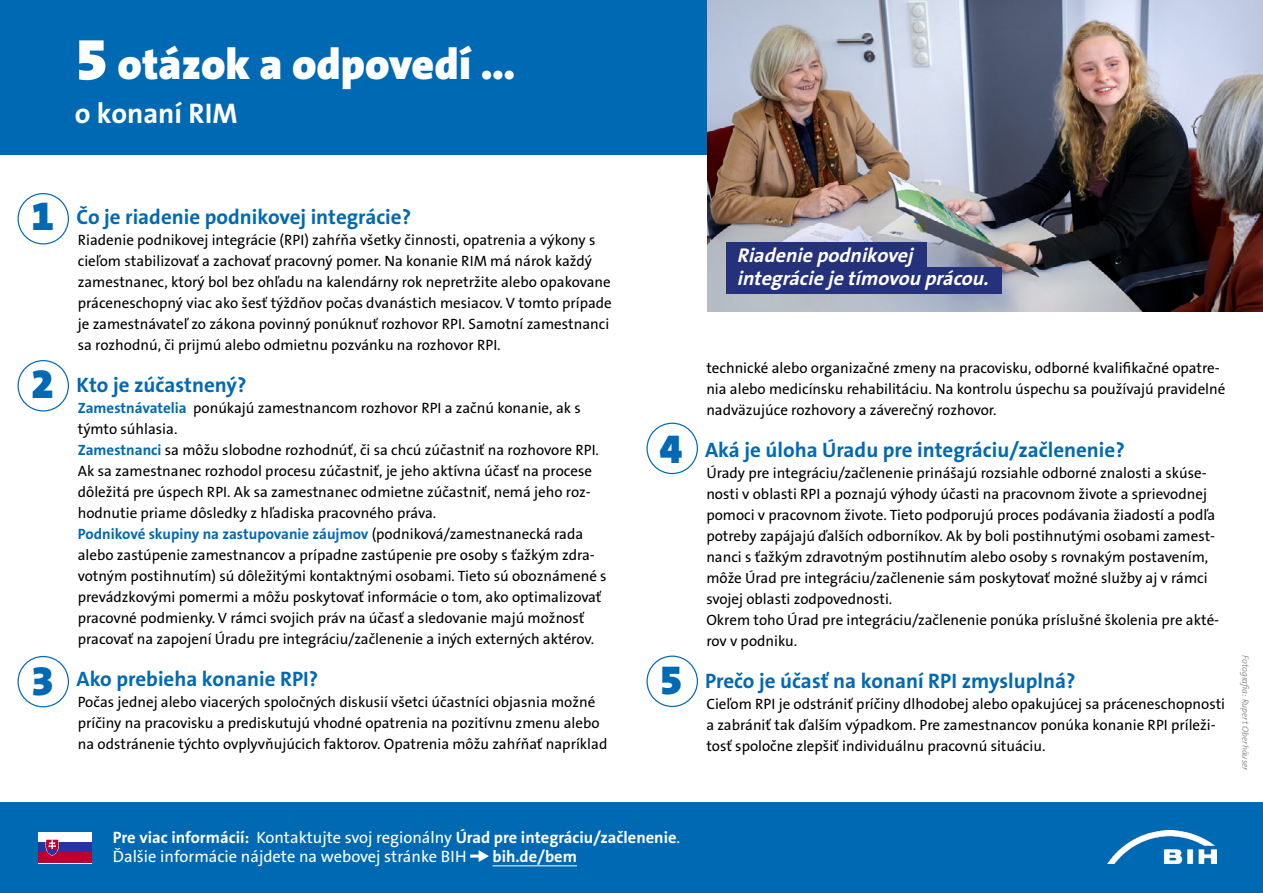
<style>
.page{position:relative;width:1263px;height:893px;background:#fff}
.page>*{position:absolute;margin:0;border:0;box-sizing:border-box;transform-origin:0 0}
.BIH_H2{font:900 43.5px "The Sans B W9";color:#fff}
.BIH_H2-2{font:700 28.5px "The Sans B W7";color:#fff}
.BIH_H3{font:700 21px "The Sans B W7";color:#0069b4}
.t1{font:italic 700 19.95px/23.9px "The Sans B W7";color:#fff}
.t2{font:700 16.5px "The Sans B W7";color:#fff}
.t3{font:16.5px "The Sans B W5 Plain";color:#fff}
.BIH_P{font:15px/21px "The Sans B W5 Plain";color:#000}
.t4{font:italic 300 9px "The Sans B W4";color:#878787}
.s1{font-size:60px}
.s2{font-family:"The Sans B W9";font-weight:900;font-size:42px}
.s3{font-family:"The Sans B W7";font-weight:700;color:#0069b4}
.s4{font-family:"The Sans B W5 Plain";font-weight:400}
</style>
<div class="page">
<div style="left:0;top:802px;width:1263px;height:91px;background:#0069b4"></div>
<img style="left:1108px;top:830px;width:108px;height:33px">
<div style="left:0;top:0;width:1263px;height:154px;background:#0069b4"></div>
<hr style="left:492px;top:865px;width:85px;height:1px;background:#fff">
<svg style="left:470px;top:850px;width:19px;height:12px"></svg>
<img style="left:707px;top:0;width:556px;height:311px">
<div style="left:646px;top:656px;width:52px;height:51px;border:1px solid #0069b4;border-radius:50%"></div>
<div style="left:646px;top:423px;width:52px;height:51px;border:1px solid #0069b4;border-radius:50%"></div>
<div style="left:18px;top:656px;width:51px;height:51px;border:1px solid #0069b4;border-radius:50%"></div>
<div style="left:18px;top:360px;width:51px;height:51px;border:1px solid #0069b4;border-radius:50%"></div>
<div style="left:18px;top:193px;width:51px;height:51px;border:1px solid #0069b4;border-radius:50%"></div>
<div style="left:726px;top:242px;width:201px;height:27px;background:#25317a"></div>
<div style="left:726px;top:267px;width:275px;height:27px;background:#25317a"></div>
<div style="left:38px;top:832px;width:53px;height:31px;background:#fff"></div>
<div style="left:38px;top:842px;width:53px;height:21px;background:#2633a3"></div>
<div style="left:38px;top:853px;width:53px;height:10px;background:#bd0030"></div>
<svg style="left:45px;top:839px;width:14px;height:17px"></svg>
<h2 class="BIH_H2" style="left:75px;top:37px;width:442px"><span class="s1">5</span> otázok a odpovedí …</h2>
<h2 class="BIH_H2-2" style="left:75px;top:95px;width:164px">o konaní RIM</h2>
<h3 class="BIH_H3" style="left:31px;top:203px;width:382px"><span class="s2">1</span> Čo je riadenie podnikovej integrácie?</h3>
<p class="BIH_P" style="left:78px;top:229px;width:536px">Riadenie podnikovej integrácie (RPI) zahŕňa všetky činnosti, opatrenia a výkony s cieľom stabilizovať a zachovať pracovný pomer. Na konanie RIM má nárok každý zamestnanec, ktorý bol bez ohľadu na kalendárny rok nepretržite alebo opakovane práceneschopný viac ako šesť týždňov počas dvanástich mesiacov. V tomto prípade je zamestnávateľ zo zákona povinný ponúknuť rozhovor RPI. Samotní zamestnanci sa rozhodnú, či prijmú alebo odmietnu pozvánku na rozhovor RPI.</p>
<h3 class="BIH_H3" style="left:31px;top:371px;width:217px"><span class="s2">2</span> Kto je zúčastnený?</h3>
<p class="BIH_P" style="left:78px;top:397px;width:504px"><span class="s3">Zamestnávatelia</span> ponúkajú zamestnancom rozhovor RPI a začnú konanie, ak s týmto súhlasia.</p>
<p class="BIH_P" style="left:78px;top:439px;width:523px"><span class="s3">Zamestnanci</span> sa môžu slobodne rozhodnúť, či sa chcú zúčastniť na rozhovore RPI.<br>Ak sa zamestnanec rozhodol procesu zúčastniť, je jeho aktívna účasť na procese dôležitá pre úspech RPI. Ak sa zamestnanec odmietne zúčastniť, nemá jeho roz&shy;hodnutie priame dôsledky z hľadiska pracovného práva.</p>
<p class="BIH_P" style="left:78px;top:523px;width:530px"><span class="s3">Podnikové skupiny na zastupovanie záujmov</span> (podniková/zamestnanecká rada alebo zastúpenie zamestnancov a prípadne zastúpenie pre osoby s ťažkým zdra&shy;votným postihnutím) sú dôležitými kontaktnými osobami. Tieto sú oboznámené s prevádzkovými pomermi a môžu poskytovať informácie o tom, ako optimalizovať pracovné podmienky. V rámci svojich práv na účasť a sledovanie majú možnosť pracovať na zapojení Úradu pre integráciu/začlenenie a iných externých aktérov.</p>
<h3 class="BIH_H3" style="left:31px;top:665px;width:289px"><span class="s2">3</span> Ako prebieha konanie RPI?</h3>
<p class="BIH_P" style="left:78px;top:691px;width:531px">Počas jednej alebo viacerých spoločných diskusií všetci účastníci objasnia možné príčiny na pracovisku a prediskutujú vhodné opatrenia na pozitívnu zmenu alebo na odstránenie týchto ovplyvňujúcich faktorov. Opatrenia môžu zahŕňať napríklad</p>
<p class="t1" style="left:737px;top:243px;width:259px">Riadenie podnikovej integrácie je tímovou prácou.</p>
<p class="BIH_P" style="left:706px;top:358px;width:521px">technické alebo organizačné zmeny na pracovisku, odborné kvalifikačné opatre&shy;nia alebo medicínsku rehabilitáciu. Na kontrolu úspechu sa používajú pravidelné nadväzujúce rozhovory a záverečný rozhovor.</p>
<h3 class="BIH_H3" style="left:659px;top:436px;width:467px"><span class="s2">4</span> Aká je úloha Úradu pre integráciu/začlenenie?</h3>
<p class="BIH_P" style="left:706px;top:463px;width:510px">Úrady pre integráciu/začlenenie prinášajú rozsiahle odborné znalosti a skúse&shy;nosti v oblasti RPI a poznajú výhody účasti na pracovnom živote a sprievodnej pomoci v pracovnom živote. Tieto podporujú proces podávania žiadostí a podľa potreby zapájajú ďalších odborníkov. Ak by boli postihnutými osobami zamest&shy;nanci s ťažkým zdravotným postihnutím alebo osoby s rovnakým postavením, môže Úrad pre integráciu/začlenenie sám poskytovať možné služby aj v rámci svojej oblasti zodpovednosti.</p>
<p class="BIH_P" style="left:706px;top:610px;width:514px">Okrem toho Úrad pre integráciu/začlenenie ponúka príslušné školenia pre akté&shy;rov v podniku.</p>
<h3 class="BIH_H3" style="left:659px;top:667px;width:417px"><span class="s2">5</span> Prečo je účasť na konaní RPI zmysluplná?</h3>
<p class="BIH_P" style="left:706px;top:694px;width:520px">Cieľom RPI je odstrániť príčiny dlhodobej alebo opakujúcej sa práceneschopnosti a zabrániť tak ďalším výpadkom. Pre zamestnancov ponúka konanie RPI príleži&shy;tosť spoločne zlepšiť individuálnu pracovnú situáciu.</p>
<p class="t4" style="left:1251px;top:655px;width:117px;rotate:90deg">Fotografia: Rupert Oberhäuser</p>
<p class="t2" style="left:113px;top:826px;width:569px">Pre viac informácií: <span class="s4">Kontaktujte svoj regionálny</span> Úrad pre integráciu/začlenenie<span class="s4">.</span></p>
<p class="t3" style="left:113px;top:846px;width:355px">Ďalšie informácie nájdete na webovej stránke BIH</p>
<p class="t2" style="left:492px;top:846px;width:86px">bih.de/bem</p>
</div>
